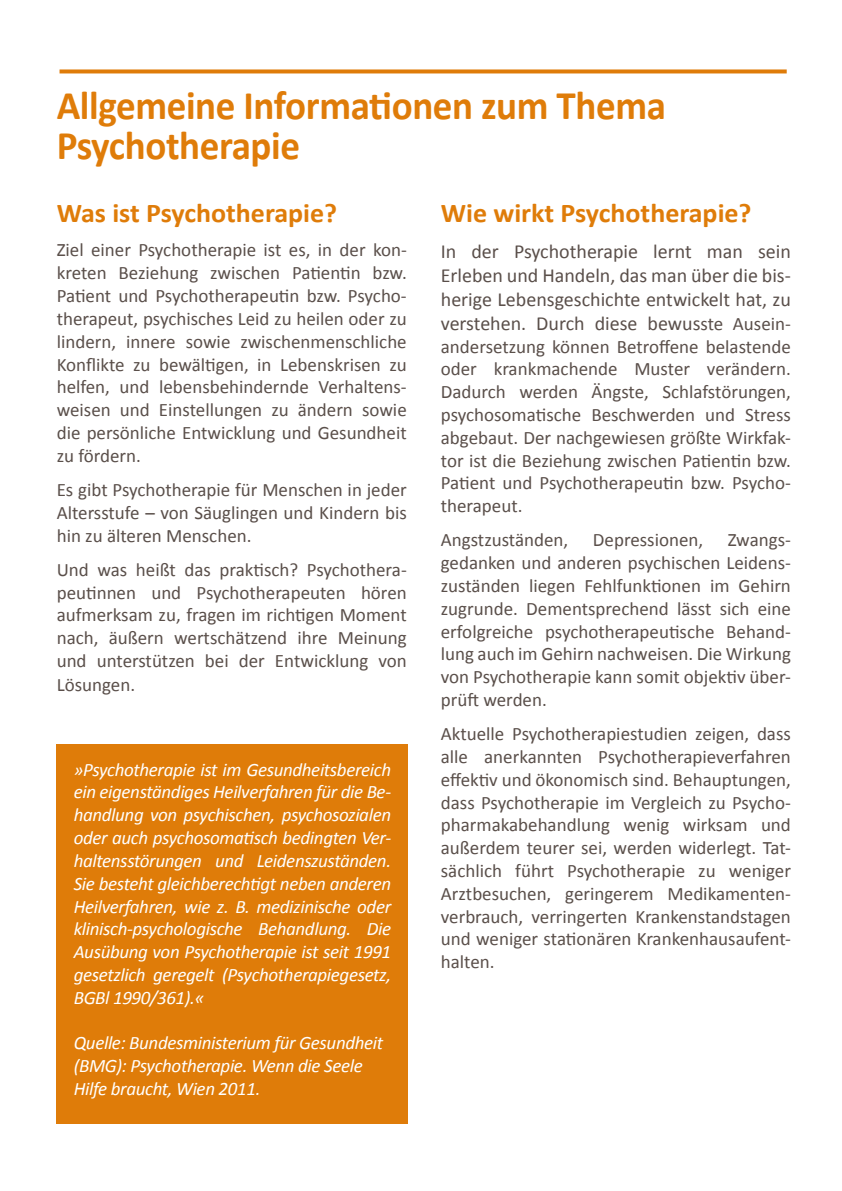
<style>
.page{position:relative;width:842px;height:1191px;background:#fff}
.page>*{position:absolute;margin:0;border:0;box-sizing:border-box;transform-origin:0 0}
.t1{font:700 40.8px/40px "Calibri";letter-spacing:-.01em;color:#df7c09;scale:.96 1}
.t2{font:700 27.2px "Calibri";color:#df7c09}
.t3{font:20px/24px "Calibri";color:#5a4f4a;text-align:justify}
.t4{font:19px/22.8px "Calibri";color:#5a4f4a;text-align:justify}
.t5{font:italic 19px/22.8px "Calibri";letter-spacing:-.02em;color:#fff;text-align:justify}
.s1{font-size:19px}
</style>
<div class="page">
<div style="left:57px;top:744px;width:351px;height:380px;background:#df7c09"></div>
<svg style="left:60px;top:69px;width:727px;height:4px;background:#e28b25"></svg>
<h1 class="t1" style="left:57px;top:85px;width:636px">Allgemeine Informationen zum Thema<br>Psychotherapie</h1>
<h2 class="t2" style="left:57px;top:196px;width:282px">Was ist Psychotherapie?</h2>
<p class="t4" style="left:57px;top:239px;width:352px">Ziel einer Psychotherapie ist es, in der kon&shy;kreten Beziehung zwischen Patientin bzw.<br>Patient und Psychotherapeutin bzw. Psycho&shy;therapeut, psychisches Leid zu heilen oder zu lindern, innere sowie zwischenmenschliche Konflikte zu bewältigen, in Lebenskrisen zu helfen, und lebensbehindernde Verhaltens&shy;weisen und Einstellungen zu ändern sowie die persönliche Entwicklung und Gesundheit zu fördern.</p>
<p class="t4" style="left:57px;top:478px;width:352px">Es gibt Psychotherapie für Menschen in jeder Altersstufe – von Säuglingen und Kindern bis hin zu älteren Menschen.</p>
<p class="t4" style="left:57px;top:558px;width:352px">Und was heißt das praktisch? Psychothera&shy;peutinnen und Psychotherapeuten hören aufmerksam zu, fragen im richtigen Moment nach, äußern wertschätzend ihre Meinung und unterstützen bei der Entwicklung von Lösungen.</p>
<p class="t5" style="left:74px;top:757px;width:319px">»Psychotherapie ist im Gesundheitsbereich ein eigenständiges Heilverfahren für die Be&shy;handlung von psychischen, psychosozialen oder auch psychosomatisch bedingten Ver&shy;haltensstörungen und Leidenszuständen.<br>Sie besteht gleichberechtigt neben anderen Heilverfahren, wie z. B. medizinische oder klinisch-psychologische Behandlung. Die Ausübung von Psychotherapie ist seit 1991 gesetzlich geregelt (Psychotherapiegesetz, BGBl 1990/361).«</p>
<p class="t5" style="left:74px;top:1031px;width:311px;text-align:left">Quelle: Bundesministerium für Gesundheit (BMG): Psychotherapie. Wenn die Seele<br>Hilfe braucht, Wien 2011.</p>
<h2 class="t2" style="left:441px;top:196px;width:312px">Wie wirkt Psychotherapie?</h2>
<p class="t3" style="left:441px;top:239px;width:352px">In der Psychotherapie lernt man sein Erleben und Handeln, das man über die bis&shy;herige Lebensgeschichte entwickelt hat, zu verstehen. Durch diese bewus<span class="s1">ste Ausein-</span></p>
<p class="t4" style="left:441px;top:335px;width:352px">andersetzung können Betroffene belastende oder krankmachende Muster verändern.<br>Dadurch werden Ängste, Schlafstörungen, psychosomatische Beschwerden und Stress abgebaut. Der nachgewiesen größte Wirkfak&shy;tor ist die Beziehung zwischen Patientin bzw.<br>Patient und Psychotherapeutin bzw. Psycho&shy;therapeut.</p>
<p class="t4" style="left:441px;top:529px;width:129px">Angstzuständen,</p>
<p class="t4" style="left:593px;top:529px;width:112px">Depressionen,</p>
<p class="t4" style="left:441px;top:529px;width:352px;text-indent:287px">Zwangs&shy;gedanken und anderen psychischen Leidens&shy;zuständen liegen Fehlfunktionen im Gehirn zugrunde. Dementsprechend lässt sich eine erfolgreiche psychotherapeutische Behand&shy;lung auch im Gehirn nachweisen. Die Wirkung von Psychotherapie kann somit objektiv über&shy;prüft werden.</p>
<p class="t4" style="left:441px;top:722px;width:352px">Aktuelle Psychotherapiestudien zeigen, dass alle anerkannten Psychotherapieverfahren effektiv und ökonomisch sind. Behauptungen, dass Psychotherapie im Vergleich zu Psycho&shy;pharmakabehandlung wenig wirksam und außerdem teurer sei, werden widerlegt. Tat&shy;sächlich führt Psychotherapie zu weniger Arztbesuchen, geringerem Medikamenten&shy;verbrauch, verringerten Krankenstandstagen und weniger stationären Krankenhausaufent&shy;halten.</p>
</div>
